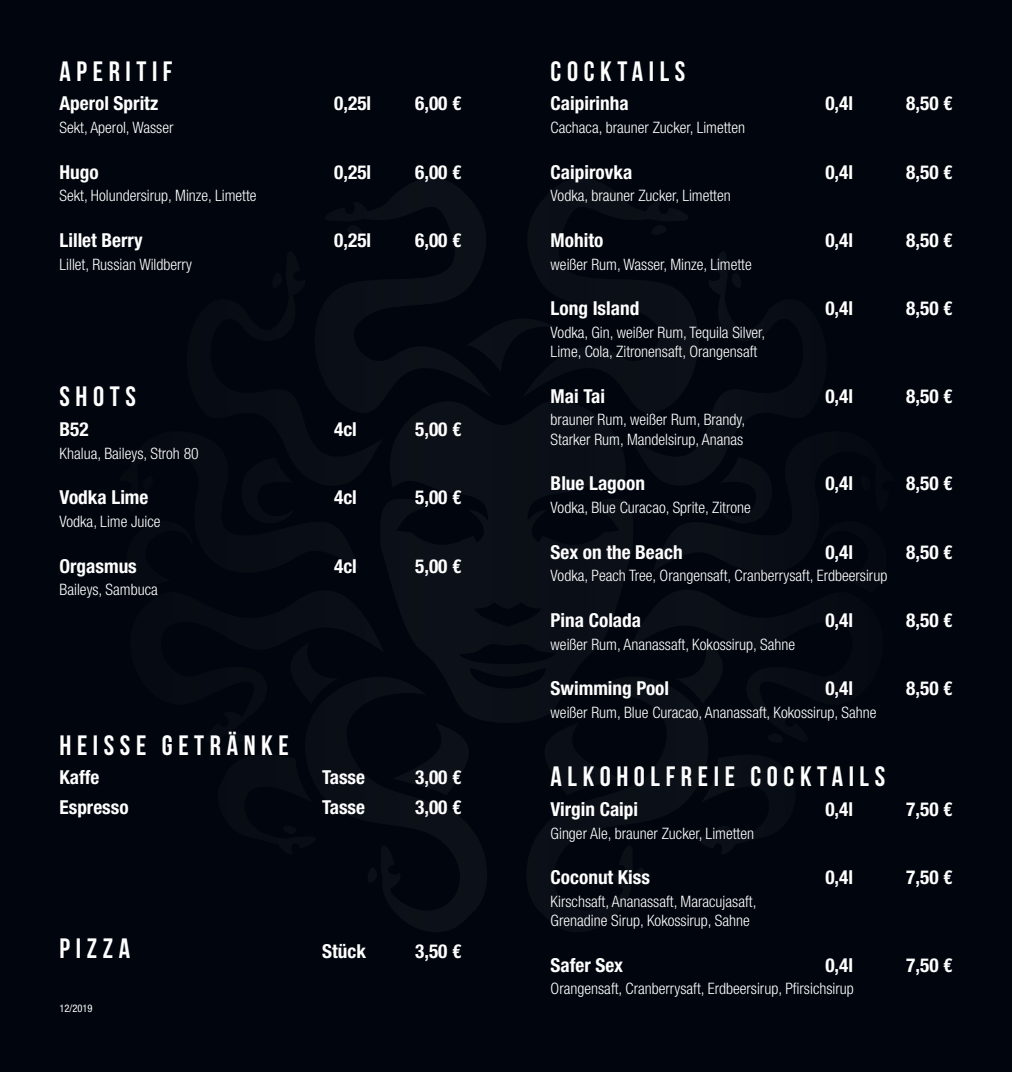
<style>
.page{position:relative;width:1012px;height:1072px;background:#fff}
.page>*{position:absolute;margin:0;border:0;box-sizing:border-box;transform-origin:0 0}
.Getränke{font:700 28px "Bebas Neue";letter-spacing:.2em;color:#fff}
.Getränke-2{font:700 condensed 19.25px "Helvetica Neue LT Pro";color:#fff}
.Getränke-3{font:300 condensed 15.75px/19.2px "Helvetica Neue LT Pro";color:#fff}
.Getränke-4{font:condensed 10.5px "Helvetica Neue LT Pro";color:#fff}
</style>
<div class="page">
<div style="left:0;top:0;width:1012px;height:1071px;background:#01060e"></div>
<svg style="left:399px;top:178px;width:324px;height:382px"></svg>
<svg style="left:466px;top:318px;width:91px;height:54px"></svg>
<svg style="left:399px;top:386px;width:237px;height:339px"></svg>
<p class="Getränke" style="left:60px;top:55px;width:115px">APERITIF</p>
<p class="Getränke-2" style="left:60px;top:92px;width:100px">Aperol Spritz</p>
<p class="Getränke-2" style="left:334px;top:92px;width:38px">0,25l</p>
<p class="Getränke-2" style="left:415px;top:92px;width:48px">6,00 €</p>
<p class="Getränke-3" style="left:60px;top:118px;width:115px">Sekt, Aperol, Wasser</p>
<p class="Getränke-2" style="left:60px;top:160px;width:41px">Hugo</p>
<p class="Getränke-2" style="left:334px;top:160px;width:38px">0,25l</p>
<p class="Getränke-2" style="left:415px;top:160px;width:48px">6,00 €</p>
<p class="Getränke-3" style="left:60px;top:186px;width:199px">Sekt, Holundersirup, Minze, Limette</p>
<p class="Getränke-2" style="left:60px;top:228px;width:85px">Lillet Berry</p>
<p class="Getränke-2" style="left:334px;top:228px;width:38px">0,25l</p>
<p class="Getränke-2" style="left:415px;top:228px;width:48px">6,00 €</p>
<p class="Getränke-3" style="left:60px;top:254px;width:134px">Lillet, Russian Wildberry</p>
<p class="Getränke" style="left:60px;top:381px;width:78px">SHOTS</p>
<p class="Getränke-2" style="left:60px;top:417px;width:31px">B52</p>
<p class="Getränke-2" style="left:334px;top:417px;width:24px">4cl</p>
<p class="Getränke-2" style="left:415px;top:417px;width:48px">5,00 €</p>
<p class="Getränke-3" style="left:60px;top:443px;width:141px">Khalua, Baileys, Stroh 80</p>
<p class="Getränke-2" style="left:60px;top:486px;width:90px">Vodka Lime</p>
<p class="Getränke-2" style="left:334px;top:486px;width:24px">4cl</p>
<p class="Getränke-2" style="left:415px;top:486px;width:48px">5,00 €</p>
<p class="Getränke-3" style="left:60px;top:511px;width:103px">Vodka, Lime Juice</p>
<p class="Getränke-2" style="left:60px;top:554px;width:79px">Orgasmus</p>
<p class="Getränke-2" style="left:334px;top:554px;width:24px">4cl</p>
<p class="Getränke-2" style="left:415px;top:554px;width:48px">5,00 €</p>
<p class="Getränke-3" style="left:60px;top:580px;width:100px">Baileys, Sambuca</p>
<p class="Getränke" style="left:60px;top:729px;width:231px">HEISSE GETRÄNKE</p>
<p class="Getränke-2" style="left:60px;top:766px;width:41px">Kaffe</p>
<p class="Getränke-2" style="left:322px;top:766px;width:45px">Tasse</p>
<p class="Getränke-2" style="left:415px;top:766px;width:48px">3,00 €</p>
<p class="Getränke-2" style="left:60px;top:795px;width:71px">Espresso</p>
<p class="Getränke-2" style="left:322px;top:795px;width:45px">Tasse</p>
<p class="Getränke-2" style="left:415px;top:795px;width:48px">3,00 €</p>
<p class="Getränke" style="left:60px;top:932px;width:72px">PIZZA</p>
<p class="Getränke-2" style="left:322px;top:939px;width:45px">Stück</p>
<p class="Getränke-2" style="left:415px;top:939px;width:48px">3,50 €</p>
<p class="Getränke-4" style="left:60px;top:1001px;width:35px">12/2019</p>
<p class="Getränke" style="left:551px;top:55px;width:136px">COCKTAILS</p>
<p class="Getränke-2" style="left:551px;top:92px;width:80px">Caipirinha</p>
<p class="Getränke-2" style="left:825px;top:92px;width:29px">0,4l</p>
<p class="Getränke-2" style="left:906px;top:92px;width:48px">8,50 €</p>
<p class="Getränke-3" style="left:551px;top:118px;width:196px">Cachaca, brauner Zucker, Limetten</p>
<p class="Getränke-2" style="left:551px;top:160px;width:83px">Caipirovka</p>
<p class="Getränke-2" style="left:825px;top:160px;width:29px">0,4l</p>
<p class="Getränke-2" style="left:906px;top:160px;width:48px">8,50 €</p>
<p class="Getränke-3" style="left:551px;top:186px;width:182px">Vodka, brauner Zucker, Limetten</p>
<p class="Getränke-2" style="left:551px;top:228px;width:54px">Mohito</p>
<p class="Getränke-2" style="left:825px;top:228px;width:29px">0,4l</p>
<p class="Getränke-2" style="left:906px;top:228px;width:48px">8,50 €</p>
<p class="Getränke-3" style="left:551px;top:254px;width:203px">weißer Rum, Wasser, Minze, Limette</p>
<p class="Getränke-2" style="left:551px;top:297px;width:90px">Long Island</p>
<p class="Getränke-2" style="left:825px;top:297px;width:29px">0,4l</p>
<p class="Getränke-2" style="left:906px;top:297px;width:48px">8,50 €</p>
<p class="Getränke-3" style="left:551px;top:322px;width:216px">Vodka, Gin, weißer Rum, Tequila Silver,<br>Lime, Cola, Zitronensaft, Orangensaft</p>
<p class="Getränke-2" style="left:551px;top:384px;width:56px">Mai Tai</p>
<p class="Getränke-2" style="left:825px;top:384px;width:29px">0,4l</p>
<p class="Getränke-2" style="left:906px;top:384px;width:48px">8,50 €</p>
<p class="Getränke-3" style="left:551px;top:410px;width:196px">brauner Rum, weißer Rum, Brandy,<br>Starker Rum, Mandelsirup, Ananas</p>
<p class="Getränke-2" style="left:551px;top:472px;width:96px">Blue Lagoon</p>
<p class="Getränke-2" style="left:825px;top:472px;width:29px">0,4l</p>
<p class="Getränke-2" style="left:906px;top:472px;width:48px">8,50 €</p>
<p class="Getränke-3" style="left:551px;top:497px;width:202px">Vodka, Blue Curacao, Sprite, Zitrone</p>
<p class="Getränke-2" style="left:551px;top:540px;width:133px">Sex on the Beach</p>
<p class="Getränke-2" style="left:825px;top:540px;width:29px">0,4l</p>
<p class="Getränke-2" style="left:906px;top:540px;width:48px">8,50 €</p>
<p class="Getränke-3" style="left:551px;top:566px;width:338px">Vodka, Peach Tree, Orangensaft, Cranberrysaft, Erdbeersirup</p>
<p class="Getränke-2" style="left:551px;top:608px;width:92px">Pina Colada</p>
<p class="Getränke-2" style="left:825px;top:608px;width:29px">0,4l</p>
<p class="Getränke-2" style="left:906px;top:608px;width:48px">8,50 €</p>
<p class="Getränke-3" style="left:551px;top:634px;width:246px">weißer Rum, Ananassaft, Kokossirup, Sahne</p>
<p class="Getränke-2" style="left:551px;top:676px;width:120px">Swimming Pool</p>
<p class="Getränke-2" style="left:825px;top:676px;width:29px">0,4l</p>
<p class="Getränke-2" style="left:906px;top:676px;width:48px">8,50 €</p>
<p class="Getränke-3" style="left:551px;top:702px;width:327px">weißer Rum, Blue Curacao, Ananassaft, Kokossirup, Sahne</p>
<p class="Getränke" style="left:551px;top:761px;width:336px">ALKOHOLFREIE COCKTAILS</p>
<p class="Getränke-2" style="left:551px;top:797px;width:89px">Virgin Caipi</p>
<p class="Getränke-2" style="left:825px;top:797px;width:29px">0,4l</p>
<p class="Getränke-2" style="left:906px;top:797px;width:48px">7,50 €</p>
<p class="Getränke-3" style="left:551px;top:823px;width:205px">Ginger Ale, brauner Zucker, Limetten</p>
<p class="Getränke-2" style="left:551px;top:865px;width:101px">Coconut Kiss</p>
<p class="Getränke-2" style="left:825px;top:865px;width:29px">0,4l</p>
<p class="Getränke-2" style="left:906px;top:865px;width:48px">7,50 €</p>
<p class="Getränke-3" style="left:551px;top:891px;width:207px">Kirschsaft, Ananassaft, Maracujasaft,<br>Grenadine Sirup, Kokossirup, Sahne</p>
<p class="Getränke-2" style="left:551px;top:953px;width:74px">Safer Sex</p>
<p class="Getränke-2" style="left:825px;top:953px;width:29px">0,4l</p>
<p class="Getränke-2" style="left:906px;top:953px;width:48px">7,50 €</p>
<p class="Getränke-3" style="left:551px;top:979px;width:305px">Orangensaft, Cranberrysaft, Erdbeersirup, Pfirsichsirup</p>
</div>
